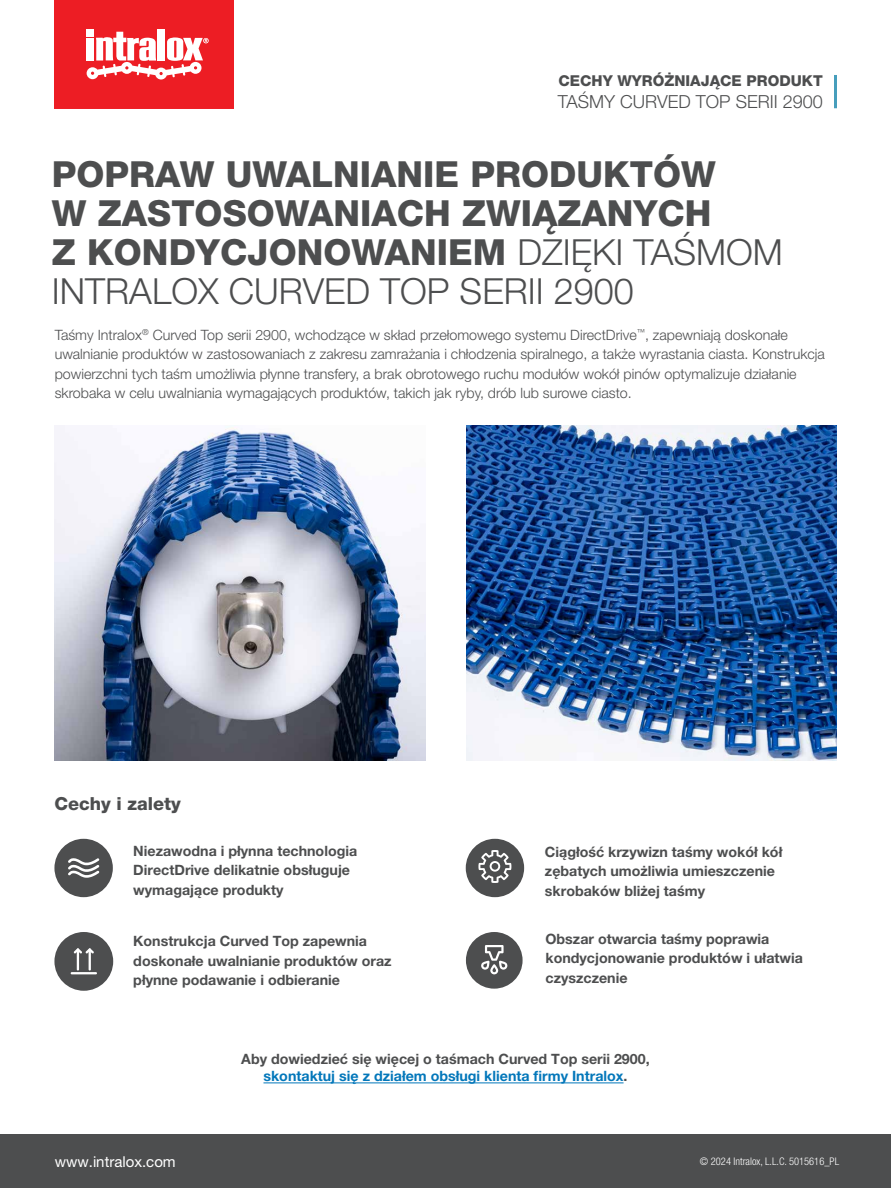
<style>
.page{position:relative;width:891px;height:1188px;background:#fff}
.page>*{position:absolute;margin:0;border:0;box-sizing:border-box;transform-origin:0 0}
.t1{font:800 36px/39px "Helvetica Neue LT Pro";color:#4d4e4f}
.t2{font:300 18px "Helvetica Neue LT Pro";color:#4d4e4f}
.t3{font:800 18px "Helvetica Neue LT Pro";color:#4d4e4f}
.t4{font:800 15px "Helvetica Neue LT Pro";color:#4d4e4f}
.t5{font:15px "Helvetica Neue LT Pro";color:#fff}
.t6{font:700 14.25px/19.5px "Helvetica Neue LT Pro";color:#4d4e4f}
.t7{font:300 14.25px/19.5px "Helvetica Neue LT Pro";color:#4d4e4f}
.t8{font:300 condensed 10.5px "Helvetica Neue LT Pro";color:#fff}
.s1{font-weight:300}
.s2{color:#0377ba}
</style>
<div class="page">
<div style="left:55px;top:0;width:179px;height:108px;background:#ed1d24"></div>
<div style="left:86px;top:29px;width:8px;height:7px;background:#fff"></div>
<div style="left:86px;top:38px;width:8px;height:22px;background:#fff"></div>
<div style="left:158px;top:29px;width:7px;height:31px;background:#fff"></div>
<svg style="left:87px;top:32px;width:122px;height:48px"></svg>
<div style="left:0;top:1134px;width:891px;height:54px;background:#4d4e4f"></div>
<hr style="left:834px;top:75px;width:3px;height:33px;background:#479ebc">
<img style="left:54px;top:426px;width:371px;height:334px">
<img style="left:466px;top:426px;width:371px;height:334px">
<hr style="left:263px;top:1083px;width:361px;height:1px;background:#0377ba">
<div style="left:54px;top:839px;width:59px;height:58px;background:#4d4e4f;border-radius:50%"></div>
<div style="left:54px;top:932px;width:59px;height:59px;background:#4d4e4f;border-radius:50%"></div>
<div style="left:466px;top:839px;width:58px;height:58px;background:#4d4e4f;border-radius:50%"></div>
<div style="left:466px;top:932px;width:57px;height:57px;background:#4d4e4f;border-radius:50%"></div>
<hr style="left:71px;top:972px;width:26px;height:2px;background:#fff">
<hr style="left:77px;top:948px;width:2px;height:23px;background:#fff">
<svg style="left:74px;top:948px;width:20px;height:6px"></svg>
<hr style="left:89px;top:948px;width:2px;height:23px;background:#fff">
<svg style="left:478px;top:850px;width:33px;height:33px"></svg>
<svg style="left:481px;top:945px;width:27px;height:29px"></svg>
<svg style="left:68px;top:858px;width:31px;height:20px"></svg>
<p class="t4" style="left:559px;top:71px;width:266px">CECHY WYRÓŻNIAJĄCE PRODUKT</p>
<p class="t2" style="left:558px;top:91px;width:266px">TAŚMY CURVED TOP SERII 2900</p>
<h1 class="t1" style="left:52px;top:154px;width:733px">POPRAW UWALNIANIE PRODUKTÓW<br>W ZASTOSOWANIACH ZWIĄZANYCH<br>Z KONDYCJONOWANIEM <span class="s1">DZIĘKI TAŚMOM<br>INTRALOX CURVED TOP SERII 2900</span></h1>
<p class="t7" style="left:55px;top:325px;width:772px">Taśmy Intralox<sup>®</sup> Curved Top serii 2900, wchodzące w skład przełomowego systemu DirectDrive<sup>™</sup>, zapewniają doskonałe uwalnianie produktów w zastosowaniach z zakresu zamrażania i chłodzenia spiralnego, a także wyrastania ciasta. Konstrukcja powierzchni tych taśm umożliwia płynne transfery, a brak obrotowego ruchu modułów wokół pinów optymalizuje działanie skrobaka w celu uwalniania wymagających produktów, takich jak ryby, drób lub surowe ciasto.</p>
<p class="t3" style="left:54px;top:793px;width:128px">Cechy i zalety</p>
<p class="t6" style="left:133px;top:841px;width:225px">Niezawodna i płynna technologia<br>DirectDrive delikatnie obsługuje wymagające produkty</p>
<p class="t6" style="left:133px;top:931px;width:260px">Konstrukcja Curved Top zapewnia doskonałe uwalnianie produktów oraz płynne podawanie i odbieranie</p>
<p class="t6" style="left:545px;top:841px;width:239px">Ciągłość krzywizn taśmy wokół kół zębatych umożliwia umieszczenie skrobaków bliżej taśmy</p>
<p class="t6" style="left:546px;top:929px;width:259px">Obszar otwarcia taśmy poprawia kondycjonowanie produktów i ułatwia czyszczenie</p>
<p class="t5" style="left:55px;top:1152px;width:123px">www.intralox.com</p>
<p class="t6" style="left:241px;top:1050px;width:410px;line-height:17.2px;text-align:center">Aby dowiedzieć się więcej o taśmach Curved Top serii 2900, <span class="s2">skontaktuj się z działem obsługi klienta firmy Intralox</span>.</p>
<p class="t8" style="left:700px;top:1155px;width:141px">© 2024 Intralox, L.L.C. 5015616_PL</p>
</div>
